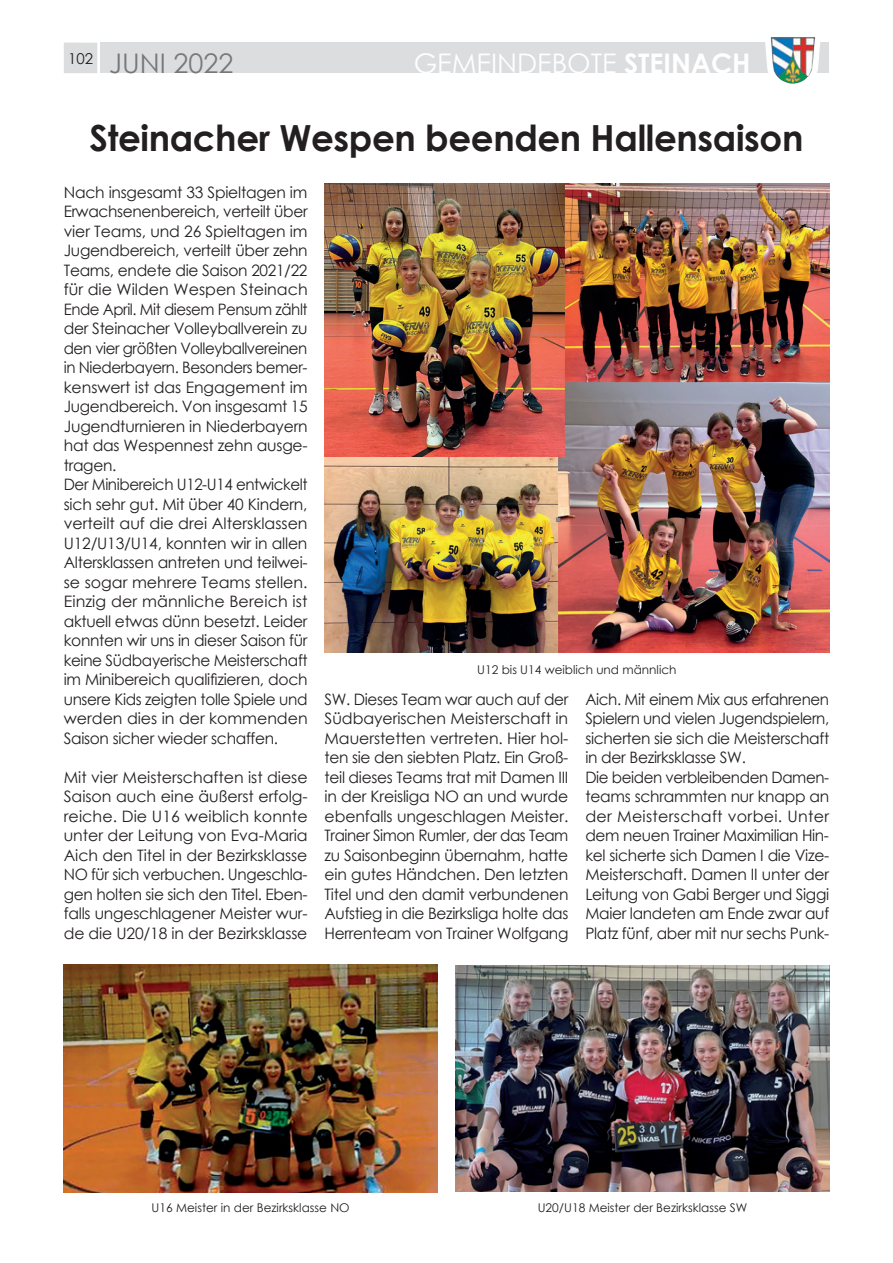
<style>
.page{position:relative;width:893px;height:1263px;background:#fff}
.page>*{position:absolute;margin:0;border:0;box-sizing:border-box;transform-origin:0 0}
.t1{font:700 36px "Century Gothic";letter-spacing:-.01em;color:#231f20}
.t2{font:27px "Century Gothic";color:#fff}
.t3{font:27px "Century Gothic";color:#76787b}
.t4{font:15.75px/19.5px "Century Gothic";letter-spacing:-.02em;color:#231f20;text-align:justify}
.t5{font:15.75px/19.5px "Century Gothic";letter-spacing:-.02em;color:#231f20;scale:.96 1}
.t6{font:12px "Century Gothic";color:#231f20}
.s1{font-weight:700}
</style>
<div class="page">
<img style="left:64px;top:964px;width:374px;height:228px">
<img style="left:325px;top:184px;width:504px;height:468px">
<img style="left:456px;top:966px;width:373px;height:225px">
<div style="left:101px;top:43px;width:728px;height:30px;background:#dcdddf"></div>
<div style="left:64px;top:43px;width:33px;height:30px;background:#dcdddf"></div>
<svg style="left:764px;top:37px;width:57px;height:36px"></svg>
<img style="left:771px;top:37px;width:44px;height:47px">
<h2 class="t3" style="left:68px;top:45px;width:167px"><sup>102</sup> JUNI 2022</h2>
<h2 class="t2" style="left:414px;top:45px;width:338px">GEMEINDEBOTE <span class="s1">STEINACH</span></h2>
<h1 class="t1" style="left:89px;top:111px;width:715px">Steinacher Wespen beenden Hallensaison</h1>
<p class="t4" style="left:64px;top:182px;width:245px;text-align:left">Nach insgesamt 33 Spieltagen im Erwachsenenbereich, verteilt über vier Teams, und 26 Spieltagen im Jugendbereich, verteilt über zehn Teams, endete die Saison 2021/22 für die Wilden Wespen Steinach Ende April. Mit diesem Pensum zählt der Steinacher Volleyballverein zu den vier größten Volleyballvereinen in Niederbayern. Besonders bemer&shy;kenswert ist das Engagement im Jugendbereich. Von insgesamt 15<br>Jugendturnieren in Niederbayern hat das Wespennest zehn ausge&shy;tragen.<br>Der Minibereich U12-U14 entwickelt sich sehr gut. Mit über 40 Kindern, verteilt auf die drei Altersklassen U12/U13/U14, konnten wir in allen Altersklassen antreten und teilwei&shy;se sogar mehrere Teams stellen.<br>Einzig der männliche Bereich ist aktuell etwas dünn besetzt. Leider konnten wir uns in dieser Saison für keine Südbayerische Meisterschaft im Minibereich qualifizieren, doch unsere Kids zeigten tolle Spiele und werden dies in der kommenden Saison sicher wieder schaffen.</p>
<p class="t4" style="left:64px;top:767px;width:245px">Mit vier Meisterschaften ist diese Saison auch eine äußerst erfolg&shy;reiche. Die U16 weiblich konnte unter der Leitung von Eva-Maria Aich den Titel in der Bezirksklasse NO für sich verbuchen. Ungeschla&shy;gen holten sie sich den Titel. Eben&shy;falls ungeschlagener Meister wur&shy;de die U20/18 in der Bezirksklasse</p>
<p class="t6" style="left:477px;top:661px;width:201px">U12 bis U14 weiblich und männlich</p>
<p class="t4" style="left:325px;top:689px;width:245px">SW. Dieses Team war auch auf der Südbayerischen Meisterschaft in Mauerstetten vertreten. Hier hol&shy;ten sie den siebten Platz. Ein Groß&shy;teil dieses Teams trat mit Damen III in der Kreisliga NO an und wurde ebenfalls ungeschlagen Meister.<br>Trainer Simon Rumler, der das Team zu Saisonbeginn übernahm, hatte ein gutes Händchen. Den letzten Titel und den damit verbundenen Aufstieg in die Bezirksliga holte das Herrenteam von Trainer Wolfgang</p>
<p class="t5" style="left:585px;top:689px;width:256px">Aich. Mit einem Mix aus erfahrenen Spielern und vielen Jugendspielern, sicherten sie sich die Meisterschaft in der Bezirksklasse SW.<br>Die beiden verbleibenden Damen&shy;teams schrammten nur knapp an der Meisterschaft vorbei. Unter dem neuen Trainer Maximilian Hin&shy;kel sicherte sich Damen I die Vize-Meisterschaft. Damen II unter der Leitung von Gabi Berger und Siggi Maier landeten am Ende zwar auf Platz fünf, aber mit nur sechs Punk-</p>
<p class="t6" style="left:152px;top:1199px;width:200px">U16 Meister in der Bezirksklasse NO</p>
<p class="t6" style="left:538px;top:1199px;width:211px">U20/U18 Meister der Bezirksklasse SW</p>
</div>
